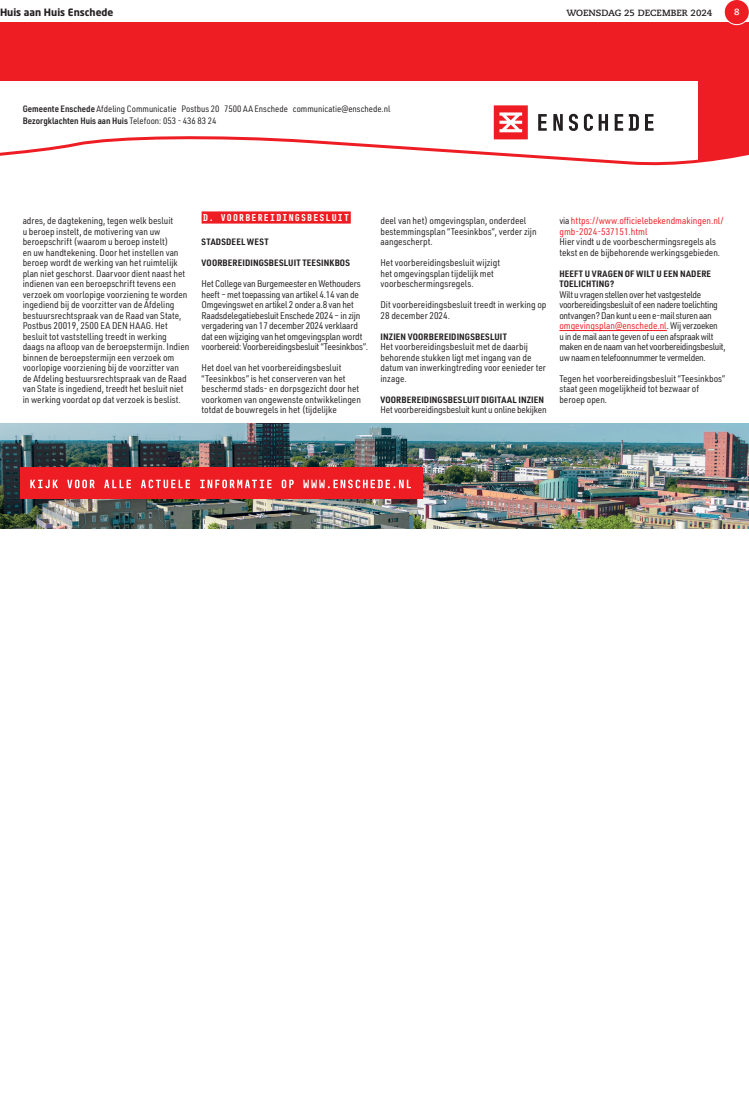
<style>
.page{position:relative;width:749px;height:1106px;background:#fff}
.page>*{position:absolute;margin:0;border:0;box-sizing:border-box;transform-origin:0 0}
.t1{font:700 10px "Neo Sans Std";color:#231f20}
.t2{font:9.5px/10.5px "URWDIN Semi Cond";color:#231f20}
.t3{font:9.5px/10.5px "URWDIN Semi Cond";letter-spacing:-.02em;color:#231f20}
.t4{font:9.5px "URWDIN Semi Cond";letter-spacing:-.03em;color:#231f20}
.t5{font:9.5px/10.5px "URWDIN Semi Cond";letter-spacing:-.025em;color:#231f20}
.t6{font:9.5px/10.5px "URWDIN Semi Cond";color:#ee1d23}
.t7{font:700 9px/10.5px "URWDIN Semi Cond";letter-spacing:.015em;color:#231f20}
.t8{font:9px/12px "URWDIN Semi Cond";color:#231f20}
.t9{font:700 9px "BC Sklonar";letter-spacing:.135em;color:#fff}
.t10{font:700 9px "Caecilia LT Std";color:#231f20}
.t11{font:700 9px "Caecilia LT Std";color:#fff}
.s1{font-weight:600}
.s2{color:#231f20}
.s3{color:#ee1d23}
</style>
<div class="page">
<svg style="left:0;top:22px;width:748px;height:144px"></svg>
<hr style="left:559px;top:330px;width:107px;height:1px;background:#ee1d23">
<svg style="left:723px;top:0;width:25px;height:25px"></svg>
<div style="left:201px;top:211px;width:149px;height:13px;background:#ee1d23"></div>
<img style="left:0;top:424px;width:748px;height:105px">
<div style="left:20px;top:468px;width:403px;height:31px;background:#ee1d23"></div>
<svg style="left:30px;top:479px;width:101px;height:9px"></svg>
<svg style="left:141px;top:479px;width:49px;height:9px"></svg>
<svg style="left:200px;top:479px;width:71px;height:9px"></svg>
<svg style="left:281px;top:479px;width:12px;height:9px"></svg>
<svg style="left:303px;top:479px;width:108px;height:9px"></svg>
<p class="t1" style="left:0;top:6px;width:115px">Huis aan Huis Enschede</p>
<p class="t10" style="left:566px;top:7px;width:147px">WOENSDAG 25 DECEMBER 2024</p>
<p class="t11" style="left:733px;top:7px;width:7px">8</p>
<p class="t8" style="left:23px;top:103px;width:369px"><span class="s1">Gemeente Enschede</span> Afdeling Communicatie Postbus 20 7500 AA Enschede communicatie@enschede.nl<br><span class="s1">Bezorgklachten Huis aan Huis</span> Telefoon: 053 - 436 83 24</p>
<p class="t2" style="left:23px;top:215px;width:152px">adres, de dagtekening, tegen welk besluit u beroep instelt, de motivering van uw</p>
<p class="t2" style="left:23px;top:236px;width:147px">beroepschrift (waarom u beroep instelt)</p>
<p class="t2" style="left:23px;top:247px;width:164px">en uw handtekening. Door het instellen van beroep wordt de werking van het ruimtelijk plan niet geschorst. Daarvoor dient naast het</p>
<p class="t2" style="left:23px;top:278px;width:155px">indienen van een beroepschrift tevens een</p>
<p class="t2" style="left:23px;top:289px;width:166px">verzoek om voorlopige voorziening te worden</p>
<p class="t2" style="left:23px;top:299px;width:153px">ingediend bij de voorzitter van de Afdeling</p>
<p class="t2" style="left:23px;top:310px;width:160px">bestuursrechtspraak van de Raad van State,<br>Postbus 20019, 2500 EA DEN HAAG. Het besluit tot vaststelling treedt in werking</p>
<p class="t2" style="left:23px;top:341px;width:168px">daags na afloop van de beroepstermijn. Indien</p>
<p class="t2" style="left:23px;top:352px;width:158px">binnen de beroepstermijn een verzoek om voorlopige voorziening bij de voorzitter van</p>
<p class="t2" style="left:23px;top:373px;width:165px">de Afdeling bestuursrechtspraak van de Raad</p>
<p class="t2" style="left:23px;top:383px;width:162px">van State is ingediend, treedt het besluit niet in werking voordat op dat verzoek is beslist.</p>
<h2 class="t9" style="left:203px;top:212px;width:147px">D. VOORBEREIDINGSBESLUIT</h2>
<p class="t7" style="left:201px;top:236px;width:68px">STADSDEEL WEST</p>
<h5 class="t7" style="left:201px;top:257px;width:150px">VOORBEREIDINGSBESLUIT TEESINKBOS</h5>
<p class="t3" style="left:201px;top:278px;width:161px">Het College van Burgemeester en Wethouders</p>
<p class="t3" style="left:201px;top:289px;width:159px">heeft – met toepassing van artikel 4.14 van de</p>
<p class="t3" style="left:201px;top:299px;width:154px">Omgevingswet en artikel 2 onder a.8 van het</p>
<p class="t3" style="left:201px;top:310px;width:160px">Raadsdelegatiebesluit Enschede 2024 – in zijn</p>
<p class="t3" style="left:201px;top:320px;width:168px">vergadering van 17 december 2024 verklaard dat een wijziging van het omgevingsplan wordt voorbereid: Voorbereidingsbesluit “Teesinkbos”.</p>
<p class="t2" style="left:201px;top:362px;width:161px">Het doel van het voorbereidingsbesluit “Teesinkbos” is het conserveren van het beschermd stads- en dorpsgezicht door het voorkomen van ongewenste ontwikkelingen totdat de bouwregels in het (tijdelijke</p>
<p class="t2" style="left:380px;top:215px;width:158px">deel van het) omgevingsplan, onderdeel bestemmingsplan “Teesinkbos”, verder zijn aangescherpt.</p>
<p class="t2" style="left:380px;top:257px;width:121px">Het voorbereidingsbesluit wijzigt het omgevingsplan tijdelijk met voorbeschermingsregels.</p>
<p class="t2" style="left:380px;top:299px;width:167px">Dit voorbereidingsbesluit treedt in werking op<br>28 december 2024.</p>
<h5 class="t7" style="left:380px;top:331px;width:128px">INZIEN VOORBEREIDINGSBESLUIT</h5>
<p class="t2" style="left:380px;top:341px;width:167px">Het voorbereidingsbesluit met de daarbij behorende stukken ligt met ingang van de datum van inwerkingtreding voor eenieder ter inzage.</p>
<h5 class="t7" style="left:380px;top:394px;width:165px">VOORBEREIDINGSBESLUIT DIGITAAL INZIEN</h5>
<p class="t3" style="left:380px;top:404px;width:168px">Het voorbereidingsbesluit kunt u online bekijken</p>
<p class="t6" style="left:559px;top:215px;width:166px"><span class="s2">via</span> https://www.officielebekendmakingen.nl/ gmb-2024-537151.html</p>
<p class="t2" style="left:559px;top:236px;width:162px">Hier vindt u de voorbeschermingsregels als tekst en de bijbehorende werkingsgebieden.</p>
<h5 class="t7" style="left:559px;top:268px;width:153px">HEEFT U VRAGEN OF WILT U EEN NADERE<br>TOELICHTING?</h5>
<p class="t4" style="left:559px;top:288px;width:143px">Wilt u vragen stellen over het vastgestelde</p>
<p class="t4" style="left:559px;top:298px;width:160px">voorbereidingsbesluit of een nadere toelichting</p>
<p class="t5" style="left:559px;top:310px;width:160px">ontvangen? Dan kunt u een e-mail sturen aan <span class="s3">omgevingsplan@enschede.nl</span>. Wij verzoeken</p>
<p class="t4" style="left:559px;top:330px;width:155px">u in de mail aan te geven of u een afspraak wilt</p>
<p class="t4" style="left:559px;top:340px;width:168px">maken en de naam van het voorbereidingsbesluit,</p>
<p class="t4" style="left:559px;top:351px;width:148px">uw naam en telefoonnummer te vermelden.</p>
<p class="t2" style="left:559px;top:373px;width:167px">Tegen het voorbereidingsbesluit “Teesinkbos”</p>
<p class="t2" style="left:559px;top:383px;width:141px">staat geen mogelijkheid tot bezwaar of</p>
<p class="t2" style="left:559px;top:394px;width:49px">beroep open.</p>
</div>
